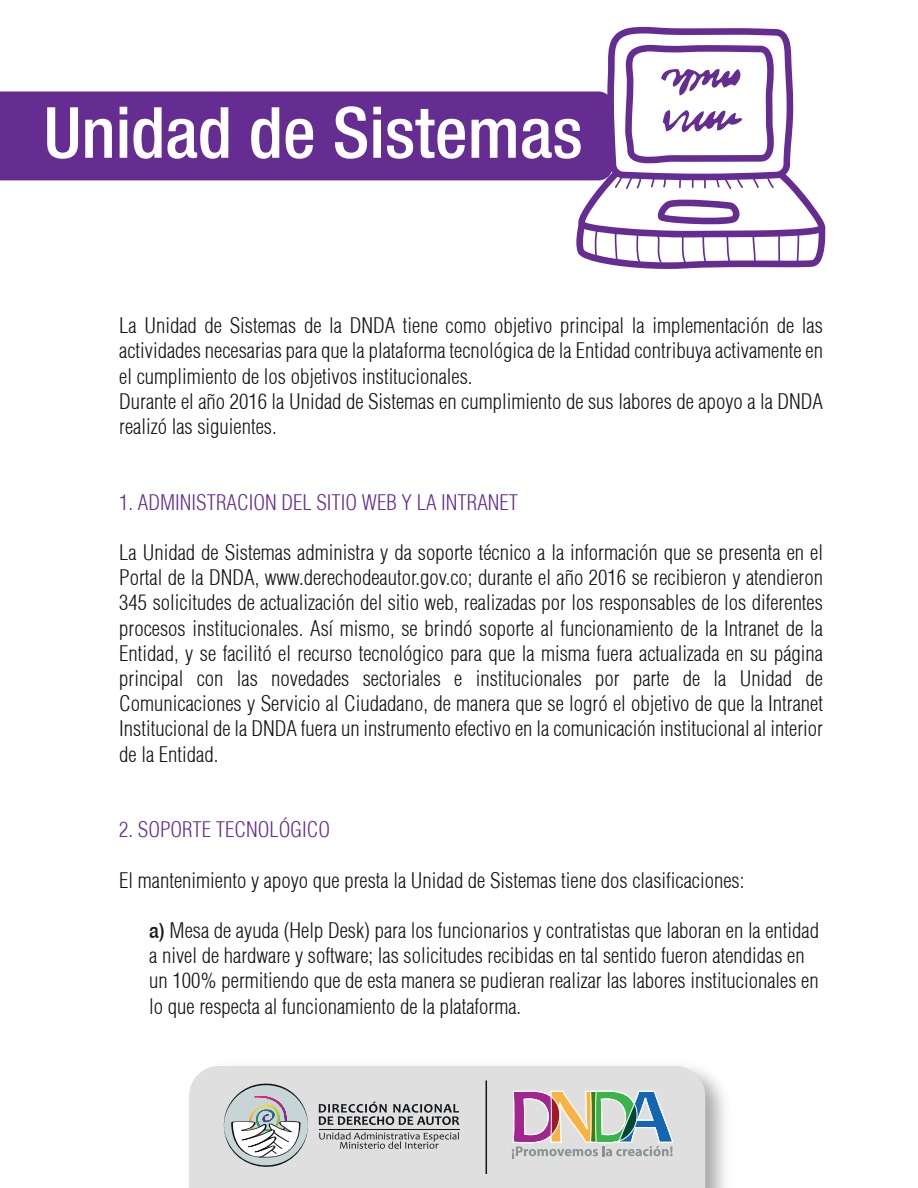
<style>
.page{position:relative;width:918px;height:1188px;background:#fff}
.page>*{position:absolute;margin:0;border:0;box-sizing:border-box;transform-origin:0 0}
.t1{font:500 condensed 70.65px "Helvetica 67";color:#fff}
.t2{font:300 condensed 21px/25.2px "Helvetica";color:#111416}
.t3{font:300 condensed 21px "Helvetica";color:#652d91}
.s1{font-family:"Helvetica 67";font-weight:500;color:#231f20}
</style>
<div class="page">
<div style="left:0;top:91px;width:576px;height:89px;background:#652d91"></div>
<svg style="left:576px;top:27px;width:249px;height:242px"></svg>
<img style="left:705px;top:1073px;width:20px;height:115px">
<div style="left:189px;top:1066px;width:516px;height:122px;background:#dedfde"></div>
<svg style="left:319px;top:1102px;width:140px;height:23px;background:#9ea0a0"></svg>
<svg style="left:319px;top:1132px;width:140px;height:17px;background:#b7b8b8"></svg>
<hr style="left:319px;top:1129px;width:140px;height:1px;background:#111416">
<svg style="left:222px;top:1082px;width:86px;height:88px"></svg>
<svg style="left:512px;top:1091px;width:161px;height:68px;background:#b7b7b5"></svg>
<hr style="left:486px;top:1080px;width:1px;height:94px;background:#111416">
<h1 class="t1" style="left:44px;top:91px;width:541px">Unidad de Sistemas</h1>
<p class="t2" style="left:119px;top:313px;width:705px">La Unidad de Sistemas de la DNDA tiene como objetivo principal la implementación de las actividades necesarias para que la plataforma tecnológica de la Entidad contribuya activamente en el cumplimiento de los objetivos institucionales.<br>Durante el año 2016 la Unidad de Sistemas en cumplimiento de sus labores de apoyo a la DNDA realizó las siguientes.</p>
<p class="t3" style="left:119px;top:489px;width:400px">1. ADMINISTRACION DEL SITIO WEB Y LA INTRANET</p>
<p class="t2" style="left:119px;top:540px;width:705px;text-align:justify">La Unidad de Sistemas administra y da soporte técnico a la información que se presenta en el Portal de la DNDA, www.derechodeautor.gov.co; durante el año 2016 se recibieron y atendieron 345 solicitudes de actualización del sitio web, realizadas por los responsables de los diferentes procesos institucionales. Así mismo, se brindó soporte al funcionamiento de la Intranet de la Entidad, y se facilitó el recurso tecnológico para que la misma fuera actualizada en su página principal con las novedades sectoriales e institucionales por parte de la Unidad de Comunicaciones y Servicio al Ciudadano, de manera que se logró el objetivo de que la Intranet Institucional de la DNDA fuera un instrumento efectivo en la comunicación institucional al interior de la Entidad.</p>
<p class="t3" style="left:119px;top:817px;width:212px">2. SOPORTE TECNOLÓGICO</p>
<p class="t2" style="left:119px;top:867px;width:627px">El mantenimiento y apoyo que presta la Unidad de Sistemas tiene dos clasificaciones:</p>
<p class="t2" style="left:149px;top:918px;width:671px"><span class="s1">a)</span> Mesa de ayuda (Help Desk) para los funcionarios y contratistas que laboran en la entidad a nivel de hardware y software; las solicitudes recibidas en tal sentido fueron atendidas en un 100% permitiendo que de esta manera se pudieran realizar las labores institucionales en lo que respecta al funcionamiento de la plataforma.</p>
</div>
